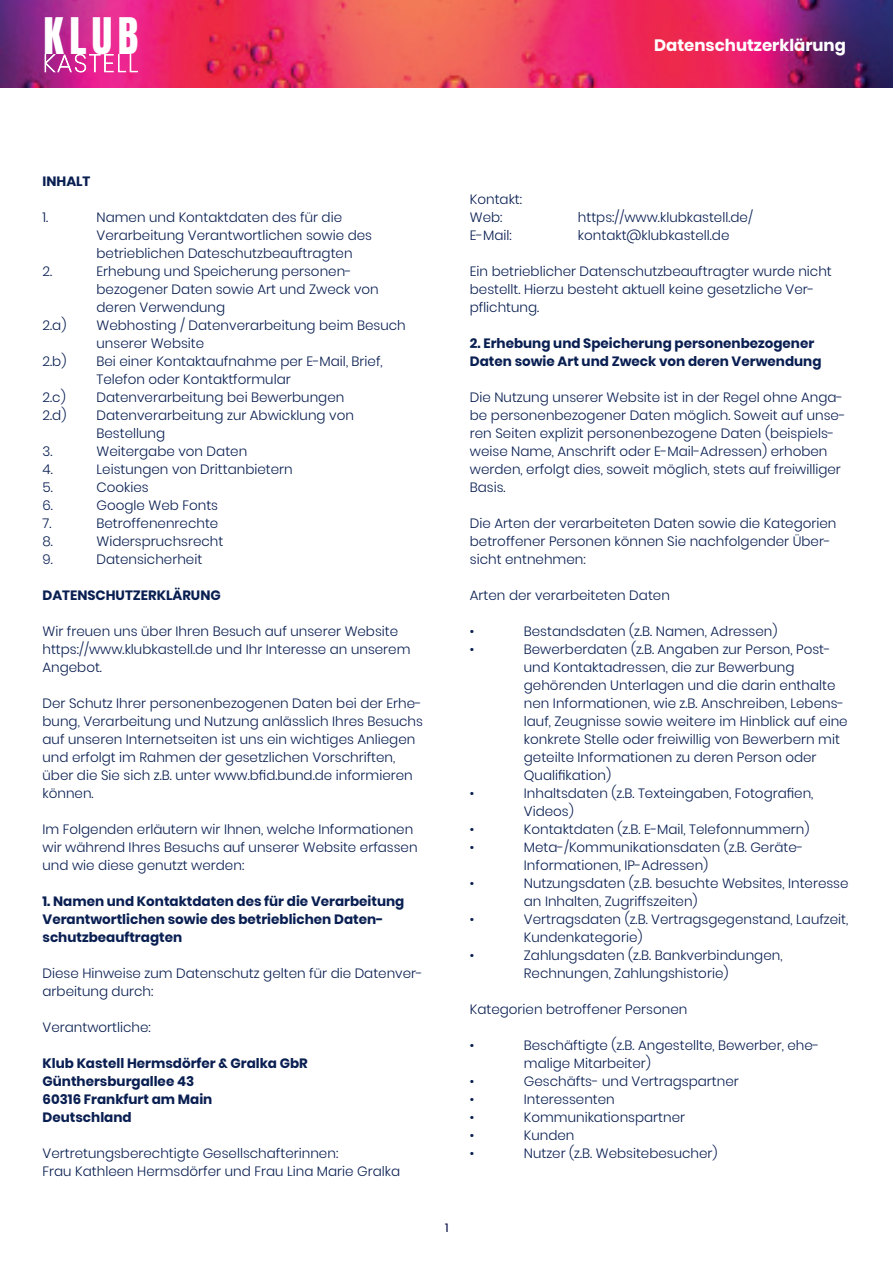
<style>
.page{position:relative;width:893px;height:1263px;background:#fff}
.page>*{position:absolute;margin:0;border:0;box-sizing:border-box;transform-origin:0 0}
.t1{font:42.9px "Anton";color:#fff}
.t2{font:700 16.5px "Poppins";color:#fff}
.t3{font:300 13.5px/18px "Poppins";color:#091f52}
.t4{font:700 13.5px/18px "Poppins";color:#091f52}
.t5{font:12px "Poppins";color:#000941}
</style>
<div class="page">
<img style="left:0;top:0;width:893px;height:87px">
<svg style="left:45px;top:54px;width:68px;height:18px"></svg>
<svg style="left:119px;top:55px;width:18px;height:17px"></svg>
<h1 class="t1" style="left:44px;top:14px;width:96px">KLUB</h1>
<p class="t2" style="left:654px;top:36px;width:193px">Datenschutzerklärung</p>
<p class="t4" style="left:43px;top:173px;width:49px">INHALT</p>
<p class="t3" style="left:43px;top:209px;width:7px">1.</p>
<p class="t3" style="left:97px;top:209px;width:277px">Namen und Kontaktdaten des für die<br>Verarbeitung Verantwortlichen sowie des betrieblichen Dateschutzbeauftragten</p>
<p class="t3" style="left:43px;top:263px;width:11px">2.</p>
<p class="t3" style="left:97px;top:263px;width:284px">Erhebung und Speicherung personen&shy;bezogener Daten sowie Art und Zweck von deren Verwendung</p>
<p class="t3" style="left:43px;top:317px;width:25px">2.a)</p>
<p class="t3" style="left:97px;top:317px;width:311px">Webhosting / Datenverarbeitung beim Besuch unserer Website</p>
<p class="t3" style="left:43px;top:353px;width:25px">2.b)</p>
<p class="t3" style="left:97px;top:353px;width:288px">Bei einer Kontaktaufnahme per E-Mail, Brief,<br>Telefon oder Kontaktformular</p>
<p class="t3" style="left:43px;top:389px;width:25px">2.c)</p>
<p class="t3" style="left:97px;top:389px;width:249px">Datenverarbeitung bei Bewerbungen</p>
<p class="t3" style="left:43px;top:407px;width:25px">2.d)</p>
<p class="t3" style="left:97px;top:407px;width:259px">Datenverarbeitung zur Abwicklung von<br>Bestellung</p>
<p class="t3" style="left:43px;top:443px;width:11px">3.</p>
<p class="t3" style="left:97px;top:443px;width:152px">Weitergabe von Daten</p>
<p class="t3" style="left:43px;top:461px;width:12px">4.</p>
<p class="t3" style="left:97px;top:461px;width:198px">Leistungen von Drittanbietern</p>
<p class="t3" style="left:43px;top:479px;width:12px">5.</p>
<p class="t3" style="left:97px;top:479px;width:54px">Cookies</p>
<p class="t3" style="left:43px;top:497px;width:12px">6.</p>
<p class="t3" style="left:97px;top:497px;width:123px">Google Web Fonts</p>
<p class="t3" style="left:43px;top:515px;width:10px">7.</p>
<p class="t3" style="left:97px;top:515px;width:123px">Betroffenenrechte</p>
<p class="t3" style="left:43px;top:533px;width:12px">8.</p>
<p class="t3" style="left:97px;top:533px;width:128px">Widerspruchsrecht</p>
<p class="t3" style="left:43px;top:551px;width:12px">9.</p>
<p class="t3" style="left:97px;top:551px;width:107px">Datensicherheit</p>
<p class="t4" style="left:43px;top:587px;width:180px">DATENSCHUTZERKLÄRUNG</p>
<p class="t3" style="left:43px;top:623px;width:369px">Wir freuen uns über Ihren Besuch auf unserer Website https://www.klubkastell.de und Ihr Interesse an unserem<br>Angebot.</p>
<p class="t3" style="left:43px;top:695px;width:382px">Der Schutz Ihrer personenbezogenen Daten bei der Erhe&shy;bung, Verarbeitung und Nutzung anlässlich Ihres Besuchs auf unseren Internetseiten ist uns ein wichtiges Anliegen und erfolgt im Rahmen der gesetzlichen Vorschriften, über die Sie sich z.B. unter www.bfid.bund.de informieren können.</p>
<p class="t3" style="left:43px;top:821px;width:377px">Im Folgenden erläutern wir Ihnen, welche Informationen wir während Ihres Besuchs auf unserer Website erfassen und wie diese genutzt werden:</p>
<p class="t4" style="left:43px;top:893px;width:363px">1. Namen und Kontaktdaten des für die Verarbeitung<br>Verantwortlichen sowie des betrieblichen Daten&shy;schutzbeauftragten</p>
<p class="t3" style="left:43px;top:965px;width:382px">Diese Hinweise zum Datenschutz gelten für die Datenver&shy;arbeitung durch:</p>
<p class="t3" style="left:43px;top:1019px;width:110px">Verantwortliche:</p>
<p class="t4" style="left:43px;top:1055px;width:267px">Klub Kastell Hermsdörfer &amp; Gralka GbR<br>Günthersburgallee 43<br>60316 Frankfurt am Main<br>Deutschland</p>
<p class="t3" style="left:43px;top:1145px;width:359px">Vertretungsberechtigte Gesellschafterinnen:<br>Frau Kathleen Hermsdörfer und Frau Lina Marie Gralka</p>
<p class="t3" style="left:470px;top:191px;width:54px">Kontakt:<br>Web:</p>
<p class="t3" style="left:578px;top:209px;width:177px">https://www.klubkastell.de/</p>
<p class="t3" style="left:470px;top:227px;width:43px">E-Mail:</p>
<p class="t3" style="left:578px;top:227px;width:153px">kontakt@klubkastell.de</p>
<p class="t3" style="left:470px;top:263px;width:363px">Ein betrieblicher Datenschutzbeauftragter wurde nicht bestellt. Hierzu besteht aktuell keine gesetzliche Ver&shy;pflichtung.</p>
<p class="t4" style="left:470px;top:335px;width:353px">2. Erhebung und Speicherung personenbezogener<br>Daten sowie Art und Zweck von deren Verwendung</p>
<p class="t3" style="left:470px;top:389px;width:377px">Die Nutzung unserer Website ist in der Regel ohne Anga&shy;be personenbezogener Daten möglich. Soweit auf unse&shy;ren Seiten explizit personenbezogene Daten (beispiels&shy;weise Name, Anschrift oder E-Mail-Adressen) erhoben werden, erfolgt dies, soweit möglich, stets auf freiwilliger Basis.</p>
<p class="t3" style="left:470px;top:515px;width:368px">Die Arten der verarbeiteten Daten sowie die Kategorien betroffener Personen können Sie nachfolgender Über&shy;sicht entnehmen:</p>
<p class="t3" style="left:470px;top:587px;width:202px">Arten der verarbeiteten Daten</p>
<p class="t3" style="left:470px;top:623px;width:6px">•</p>
<p class="t3" style="left:524px;top:623px;width:255px">Bestandsdaten (z.B. Namen, Adressen)</p>
<p class="t3" style="left:470px;top:641px;width:6px">•</p>
<p class="t3" style="left:524px;top:641px;width:325px">Bewerberdaten (z.B. Angaben zur Person, Post&shy;und Kontaktadressen, die zur Bewerbung gehörenden Unterlagen und die darin enthalte nen Informationen, wie z.B. Anschreiben, Lebens&shy;lauf, Zeugnisse sowie weitere im Hinblick auf eine konkrete Stelle oder freiwillig von Bewerbern mit geteilte Informationen zu deren Person oder Qualifikation)</p>
<p class="t3" style="left:470px;top:785px;width:6px">•</p>
<p class="t3" style="left:524px;top:785px;width:291px">Inhaltsdaten (z.B. Texteingaben, Fotografien,<br>Videos)</p>
<p class="t3" style="left:470px;top:821px;width:6px">•</p>
<p class="t3" style="left:524px;top:821px;width:287px">Kontaktdaten (z.B. E-Mail, Telefonnummern)</p>
<p class="t3" style="left:470px;top:839px;width:6px">•</p>
<p class="t3" style="left:524px;top:839px;width:281px">Meta-/Kommunikationsdaten (z.B. Geräte-<br>Informationen, IP-Adressen)</p>
<p class="t3" style="left:470px;top:875px;width:6px">•</p>
<p class="t3" style="left:524px;top:875px;width:326px">Nutzungsdaten (z.B. besuchte Websites, Interesse an Inhalten, Zugriffszeiten)</p>
<p class="t3" style="left:470px;top:911px;width:6px">•</p>
<p class="t3" style="left:524px;top:911px;width:326px">Vertragsdaten (z.B. Vertragsgegenstand, Laufzeit,<br>Kundenkategorie)</p>
<p class="t3" style="left:470px;top:947px;width:6px">•</p>
<p class="t3" style="left:524px;top:947px;width:260px">Zahlungsdaten (z.B. Bankverbindungen,<br>Rechnungen, Zahlungshistorie)</p>
<p class="t3" style="left:470px;top:1001px;width:219px">Kategorien betroffener Personen</p>
<p class="t3" style="left:470px;top:1037px;width:6px">•</p>
<p class="t3" style="left:524px;top:1037px;width:297px">Beschäftigte (z.B. Angestellte, Bewerber, ehe&shy;malige Mitarbeiter)</p>
<p class="t3" style="left:470px;top:1072px;width:6px">•</p>
<p class="t3" style="left:524px;top:1072px;width:216px">Geschäfts- und Vertragspartner</p>
<p class="t3" style="left:470px;top:1090px;width:6px">•</p>
<p class="t3" style="left:524px;top:1090px;width:92px">Interessenten</p>
<p class="t3" style="left:470px;top:1108px;width:6px">•</p>
<p class="t3" style="left:524px;top:1108px;width:163px">Kommunikationspartner</p>
<p class="t3" style="left:470px;top:1126px;width:6px">•</p>
<p class="t3" style="left:524px;top:1126px;width:52px">Kunden</p>
<p class="t3" style="left:470px;top:1144px;width:6px">•</p>
<p class="t3" style="left:524px;top:1144px;width:195px">Nutzer (z.B. Websitebesucher)</p>
<p class="t5" style="left:445px;top:1221px;width:5px">1</p>
</div>
